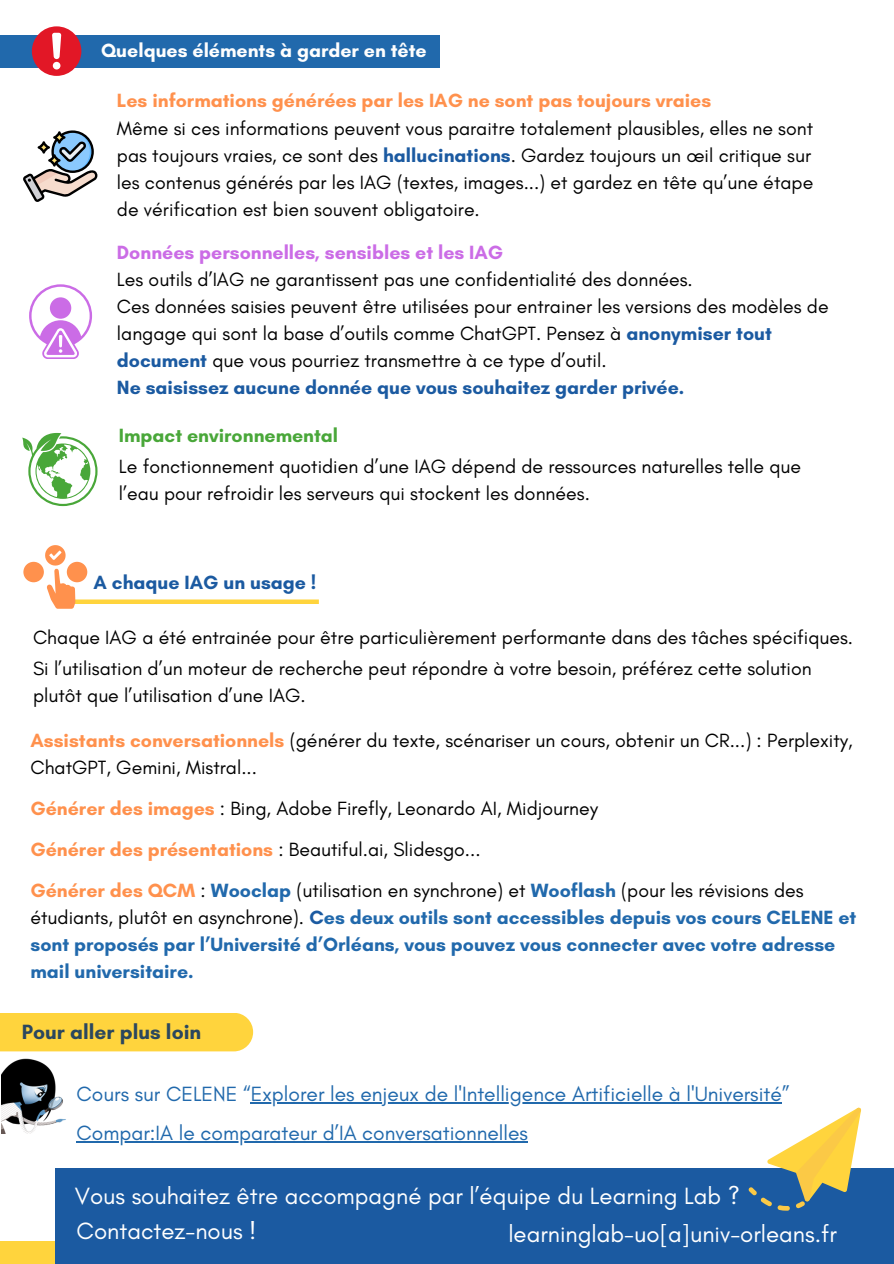
<style>
.page{position:relative;width:894px;height:1264px;background:#fff}
.page>*{position:absolute;margin:0;border:0;box-sizing:border-box;transform-origin:0 0}
.t1{font:24px "Glacial Indifference";color:#fff}
.t2{font:21px "Glacial Indifference";color:#2169ac}
.t3{font:700 21px "Glacial Indifference";color:#2b475e}
.t4{font:19.5px/27px "Glacial Indifference";color:#000}
.t5{font:700 19.5px/27px "Glacial Indifference";color:#2169ac}
.t6{font:700 19.5px "Glacial Indifference";color:#1b5aa1}
.t7{font:700 19.5px "Glacial Indifference";color:#ff914d}
.t8{font:700 19.5px "Glacial Indifference";color:#cb6ce6}
.t9{font:700 19.5px "Glacial Indifference";color:#fefefe}
.t10{font:700 19.5px "Glacial Indifference";color:#49a739}
.s1{font-weight:700;color:#1b5aa1}
.s2{font-weight:700;color:#ff914d}
.s3{color:#ff914d}
.s4{font-weight:400;color:#000}
.s5{color:#1b5aa1}
</style>
<div class="page">
<div style="left:0;top:1241px;width:731px;height:22px;background:#ffd43d"></div>
<div style="left:55px;top:1168px;width:838px;height:95px;background:#1b5aa1"></div>
<div style="left:0;top:1013px;width:253px;height:38px;background:#ffd43d"></div>
<svg style="left:748px;top:1107px;width:112px;height:103px"></svg>
<img style="left:2px;top:1058px;width:64px;height:75px">
<svg style="left:23px;top:130px;width:75px;height:72px"></svg>
<svg style="left:29px;top:284px;width:63px;height:74px"></svg>
<svg style="left:22px;top:433px;width:75px;height:73px"></svg>
<div style="left:0;top:35px;width:439px;height:32px;background:#2169ac"></div>
<div style="left:32px;top:26px;width:49px;height:50px;background:#e21726;border-radius:50%"></div>
<svg style="left:52px;top:33px;width:9px;height:26px"></svg>
<div style="left:53px;top:62px;width:7px;height:7px;background:#fff;border-radius:50%"></div>
<hr style="left:251px;top:1102px;width:530px;height:1px;background:#2169ac">
<div style="left:70px;top:599px;width:249px;height:5px;background:#ffd43d"></div>
<svg style="left:23px;top:545px;width:64px;height:63px"></svg>
<hr style="left:77px;top:1140px;width:451px;height:2px;background:#2169ac">
<p class="t9" style="left:101px;top:38px;width:327px">Quelques éléments à garder en tête</p>
<h2 class="t7" style="left:117px;top:88px;width:595px">Les informations générées par les IAG ne sont pas toujours vraies</h2>
<p class="t4" style="left:117px;top:114px;width:697px;text-align:justify">Même si ces informations peuvent vous paraitre totalement plausibles, elles ne sont pas toujours vraies, ce sont des <span class="s1">hallucinations</span>. Gardez toujours un œil critique sur les contenus générés par les IAG (textes, images...) et gardez en tête qu’une étape de vérification est bien souvent obligatoire.</p>
<h2 class="t8" style="left:117px;top:240px;width:388px">Données personnelles, sensibles et les IAG</h2>
<p class="t4" style="left:117px;top:265px;width:577px">Les outils d’IAG ne garantissent pas une confidentialité des données.</p>
<p class="t4" style="left:117px;top:292px;width:713px">Ces données saisies peuvent être utilisées pour entrainer les versions des modèles de langage qui sont la base d’outils comme ChatGPT. Pensez à <span class="s1">anonymiser tout document</span> que vous pourriez transmettre à ce type d’outil.</p>
<h2 class="t6" style="left:117px;top:375px;width:568px">Ne saisissez aucune donnée que vous souhaitez garder privée.</h2>
<p class="t10" style="left:119px;top:423px;width:221px">Impact environnemental</p>
<p class="t4" style="left:119px;top:452px;width:683px">Le fonctionnement quotidien d’une IAG dépend de ressources naturelles telle que l’eau pour refroidir les serveurs qui stockent les données.</p>
<p class="t6" style="left:94px;top:570px;width:224px">A chaque IAG un usage !</p>
<p class="t4" style="left:33px;top:623px;width:821px">Chaque IAG a été entrainée pour être particulièrement performante dans des tâches spécifiques.</p>
<p class="t4" style="left:33px;top:654px;width:779px">Si l’utilisation d’un moteur de recherche peut répondre à votre besoin, préférez cette solution plutôt que l’utilisation d’une IAG.</p>
<p class="t4" style="left:30px;top:726px;width:823px"><span class="s2">Assistants conversationnels</span> (générer du texte, scénariser un cours, obtenir un CR...) : Perplexity,<br>ChatGPT, Gemini, Mistral...</p>
<p class="t4" style="left:30px;top:794px;width:569px"><span class="s2">Générer des images</span> : Bing, Adobe Firefly, Leonardo AI, Midjourney</p>
<p class="t4" style="left:30px;top:835px;width:451px"><span class="s2">Générer des présentations</span> : Beautiful.ai, Slidesgo...</p>
<p class="t5" style="left:30px;top:876px;width:827px"><span class="s3">Générer des QCM</span> <span class="s4">:</span> Wooclap <span class="s4">(utilisation en synchrone) et</span> Wooflash <span class="s4">(pour les révisions des étudiants, plutôt en asynchrone).</span> <span class="s5">C</span>es deux outils sont accessibles depuis vos cours CELENE et sont proposés par l’Université d’Orléans, vous pouvez vous connecter avec votre adresse mail universitaire.</p>
<p class="t3" style="left:22px;top:1018px;width:181px">Pour aller plus loin</p>
<p class="t2" style="left:77px;top:1081px;width:714px">Cours sur CELENE “Explorer les enjeux de l'Intelligence Artificielle à l'Université”</p>
<h2 class="t2" style="left:77px;top:1119px;width:453px">Compar:IA le comparateur d’IA conversationnelles</h2>
<p class="t1" style="left:75px;top:1181px;width:666px">Vous souhaitez être accompagné par l’équipe du Learning Lab ?</p>
<h2 class="t1" style="left:77px;top:1215px;width:181px">Contactez-nous !</h2>
<p class="t1" style="left:508px;top:1219px;width:330px">learninglab-uo[a]univ-orleans.fr</p>
</div>
